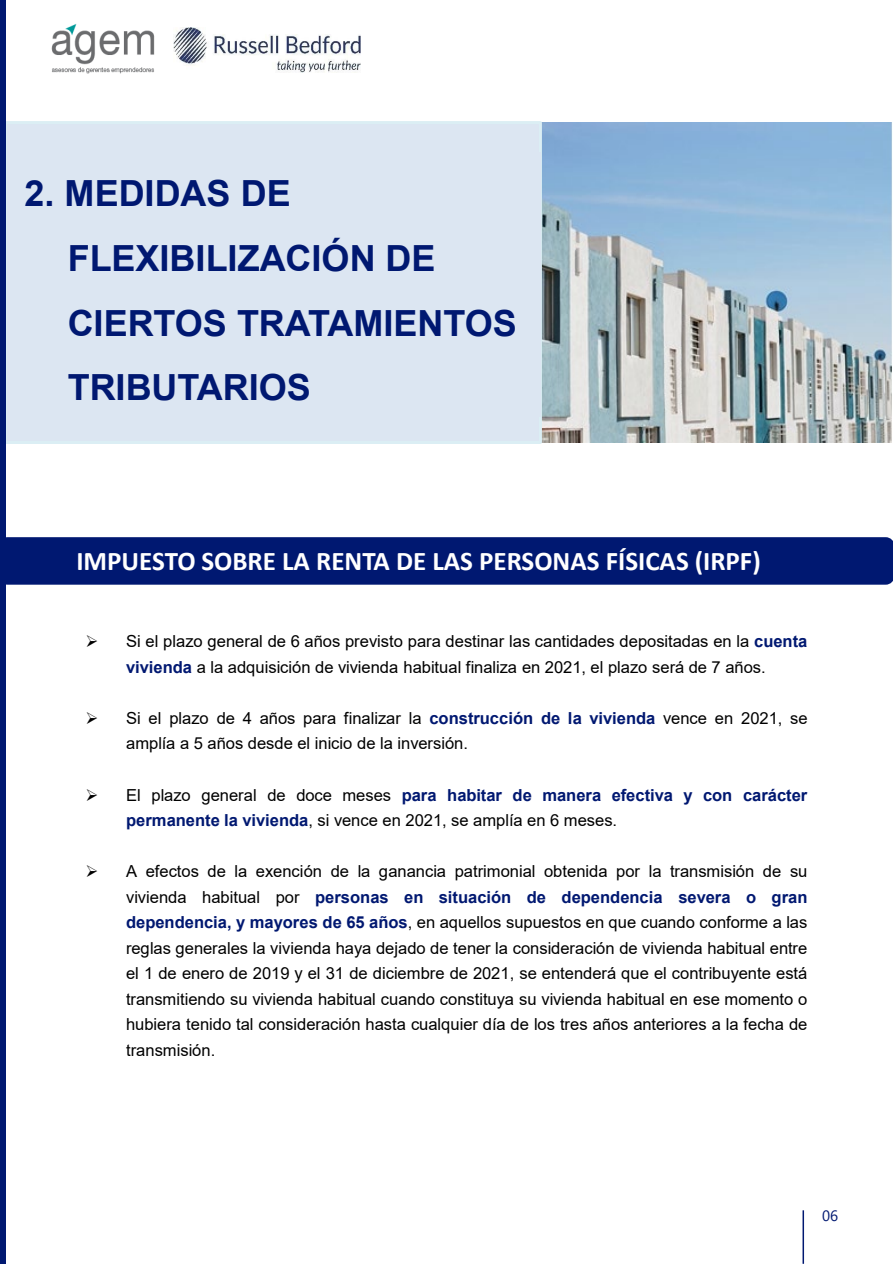
<style>
.page{position:relative;width:893px;height:1264px;background:#fff}
.page>*{position:absolute;margin:0;border:0;box-sizing:border-box;transform-origin:0 0}
.t1{font:700 36px/64.8px "Arial";color:#001871}
.t2{font:700 27px "Calibri";color:#fff}
.t3{font:16.5px/25.5px "Arial";color:#000;text-align:center}
.t4{font:700 16.5px/25.3px "Arial";color:#001871}
.t5{font:15px "Segoe UI";color:#001871}
.s1{font-weight:700;color:#001871}
.s2{color:#000}
.s3{font-weight:400;color:#000}
</style>
<div class="page">
<img style="left:542px;top:122px;width:350px;height:320px">
<div style="left:5px;top:122px;width:535px;height:320px;background:#dce6f2"></div>
<div style="left:4px;top:121px;width:538px;height:323px;border:3px solid #dbeef4"></div>
<hr style="left:802px;top:1209px;width:2px;height:54px;background:#001871">
<div style="left:0;top:0;width:5px;height:1263px;background:#001871"></div>
<img style="left:174px;top:28px;width:186px;height:44px">
<img style="left:51px;top:24px;width:104px;height:50px">
<div style="left:5px;top:537px;width:887px;height:47px;background:#001871"></div>
<div style="left:14px;top:152px;width:526px;height:264px;background:#dce6f2"></div>
<p class="t1" style="left:68px;top:161px;width:450px;text-indent:-43px">2. MEDIDAS DE<br>FLEXIBILIZACIÓN DE<br>CIERTOS TRATAMIENTOS<br>TRIBUTARIOS</p>
<p class="t2" style="left:76px;top:541px;width:685px">IMPUESTO SOBRE LA RENTA DE LAS PERSONAS FÍSICAS (IRPF)</p>
<p class="t3" style="left:86px;top:628px;width:723px">➢ Si el plazo general de 6 años previsto para destinar las cantidades depositadas en la <span class="s1">cuenta vivienda</span> a la adquisición de vivienda habitual finaliza en 2021, el plazo será de 7 años.</p>
<p class="t3" style="left:126px;top:705px;width:682px;text-align:left;text-indent:-41px">➢ Si el plazo de 4 años para finalizar la <span class="s1">construcción de la vivienda</span> vence en 2021, se amplía a 5 años desde el inicio de la inversión.</p>
<p class="t4" style="left:126px;top:782px;width:682px;text-indent:-41px"><span class="s2">➢</span> <span class="s3">El plazo general de doce meses</span> para habitar de manera efectiva y con carácter permanente la vivienda<span class="s3">, si vence en 2021, se amplía en 6 meses.</span></p>
<p class="t3" style="left:126px;top:858px;width:683px;text-align:justify;text-indent:-40px">➢ A efectos de la exención de la ganancia patrimonial obtenida por la transmisión de su vivienda habitual por <span class="s1">personas en situación de dependencia severa o gran dependencia, y mayores de 65 años</span>, en aquellos supuestos en que cuando conforme a las reglas generales la vivienda haya dejado de tener la consideración de vivienda habitual entre el 1 de enero de 2019 y el 31 de diciembre de 2021, se entenderá que el contribuyente está transmitiendo su vivienda habitual cuando constituya su vivienda habitual en ese momento o hubiera tenido tal consideración hasta cualquier día de los tres años anteriores a la fecha de transmisión.</p>
<p class="t5" style="left:822px;top:1201px;width:18px">06</p>
</div>
